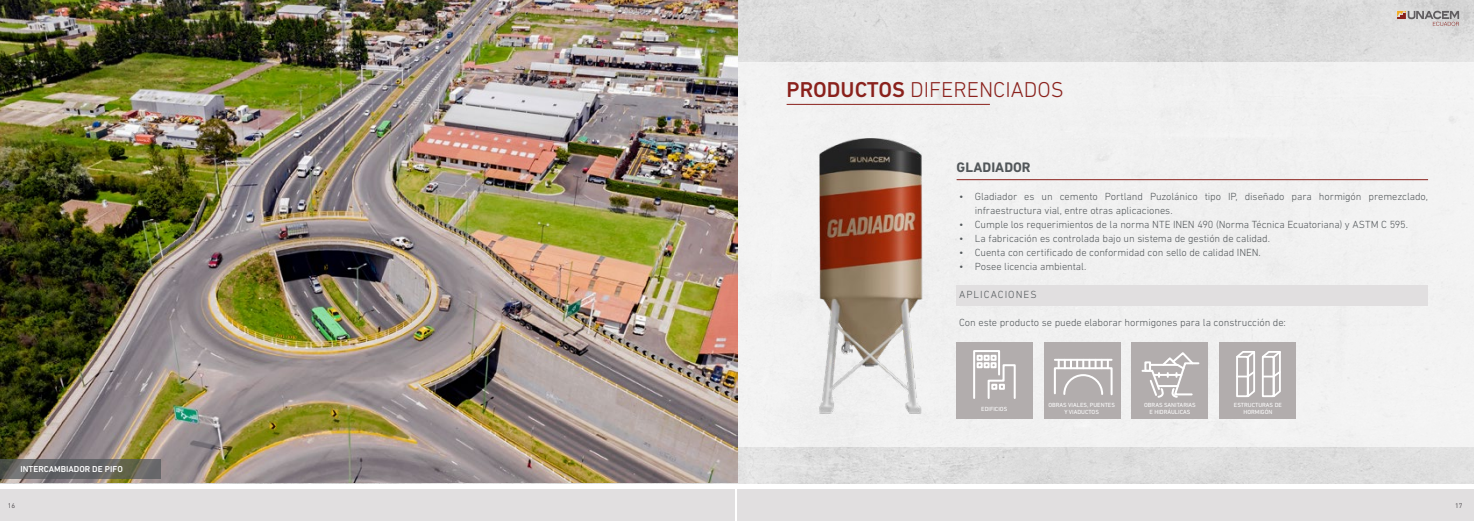
<style>
.page{position:relative;width:1474px;height:521px;background:#fff}
.page>*{position:absolute;margin:0;border:0;box-sizing:border-box;transform-origin:0 0}
.t1{font:300 21.88px "DIN Next LT Pro";color:#8a211c}
.t2{font:700 14px "DIN Next LT Pro";color:#52575a}
.t3{font:300 10.5px/14px "DIN Next LT Pro";letter-spacing:-.01em;color:#52575a}
.t4{font:300 10.5px "DIN Next LT Pro";letter-spacing:.095em;color:#52575a}
.t5{font:500 8.75px "DIN Next LT Pro";color:#fff}
.t6{font:7px "DIN Next LT Pro";color:#605d60}
.t7{font:6.04px/7.3px "DIN Next LT Pro";color:#fff;text-align:center}
.s1{font-weight:500}
</style>
<div class="page">
<img style="left:0;top:0;width:1473px;height:484px">
<div style="left:0;top:62px;width:1473px;height:384px;background:#f1f1f1"></div>
<hr style="left:786px;top:104px;width:203px;height:1px;background:#8a211c">
<hr style="left:956px;top:179px;width:471px;height:1px;background:#8a211c">
<img style="left:801px;top:138px;width:155px;height:276px">
<div style="left:956px;top:285px;width:471px;height:21px;background:#e1dfe0"></div>
<div style="left:956px;top:342px;width:76px;height:77px;background:#b2adad"></div>
<svg style="left:973px;top:350px;width:43px;height:49px"></svg>
<div style="left:1043px;top:342px;width:77px;height:77px;background:#b2adad"></div>
<hr style="left:1054px;top:359px;width:57px;height:2px;background:#fff">
<svg style="left:1054px;top:360px;width:59px;height:36px"></svg>
<div style="left:1131px;top:342px;width:77px;height:77px;background:#b2adad"></div>
<svg style="left:1141px;top:352px;width:59px;height:46px"></svg>
<div style="left:1219px;top:342px;width:76px;height:77px;background:#b2adad"></div>
<svg style="left:1236px;top:351px;width:45px;height:47px"></svg>
<img style="left:0;top:0;width:737px;height:482px">
<svg style="left:0;top:459px;width:161px;height:20px;fill:#646567"></svg>
<div style="left:0;top:489px;width:735px;height:32px;background:#e1dfe0"></div>
<div style="left:737px;top:489px;width:736px;height:32px;background:#e1dfe0"></div>
<svg style="left:1396px;top:11px;width:62px;height:15px"></svg>
<h1 class="t1" style="left:786px;top:77px;width:279px"><span class="s1">PRODUCTOS</span> DIFERENCIADOS</h1>
<h2 class="t2" style="left:956px;top:159px;width:76px">GLADIADOR</h2>
<p class="t3" style="left:974px;top:190px;width:455px;text-indent:-16px">• Gladiador es un cemento Portland Puzolánico tipo IP, diseñado para hormigón premezclado, infraestructura vial, entre otras aplicaciones.</p>
<p class="t3" style="left:959px;top:218px;width:450px">• Cumple los requerimientos de la norma NTE INEN 490 (Norma Técnica Ecuatoriana) y ASTM C 595.</p>
<p class="t3" style="left:959px;top:232px;width:312px">• La fabricación es controlada bajo un sistema de gestión de calidad.</p>
<p class="t3" style="left:959px;top:246px;width:303px">• Cuenta con certificado de conformidad con sello de calidad INEN.</p>
<p class="t3" style="left:959px;top:260px;width:129px">• Posee licencia ambiental.</p>
<p class="t4" style="left:959px;top:289px;width:79px">APLICACIONES</p>
<p class="t3" style="left:959px;top:316px;width:328px">Con este producto se puede elaborar hormigones para la construcción de:</p>
<p class="t5" style="left:20px;top:464px;width:104px">INTERCAMBIADOR DE PIFO</p>
<p class="t7" style="left:981px;top:406px;width:28px">EDIFICIOS</p>
<p class="t7" style="left:1048px;top:401px;width:68px">OBRAS VIALES, PUENTES<br>Y VIADUCTOS</p>
<p class="t7" style="left:1144px;top:401px;width:53px">OBRAS SANITARIAS<br>E HIDRÁULICAS</p>
<p class="t7" style="left:1233px;top:401px;width:49px">ESTRUCTURAS DE<br>HORMIGÓN</p>
<p class="t6" style="left:8px;top:502px;width:9px">16</p>
<p class="t6" style="left:1455px;top:502px;width:9px">17</p>
</div>
